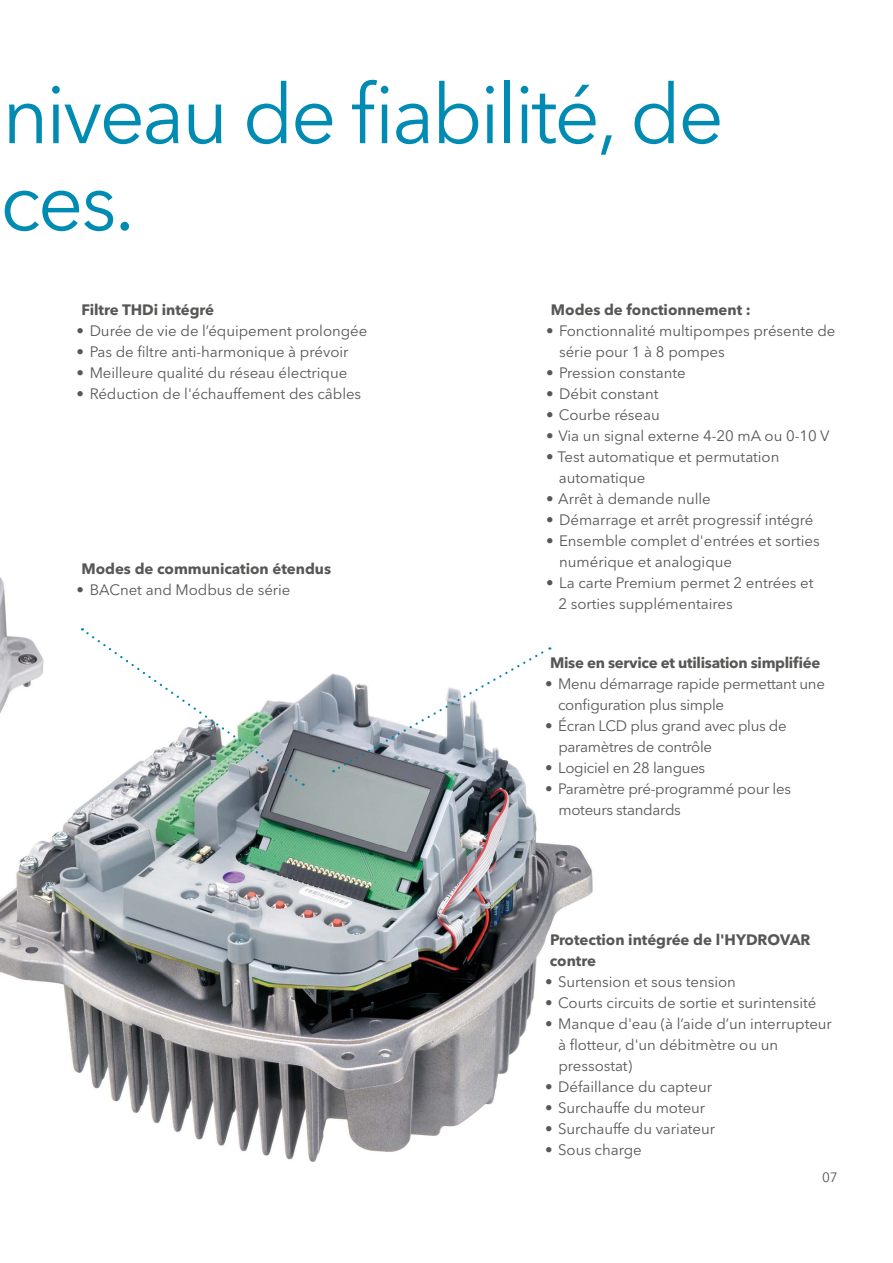
<style>
.page{position:relative;width:893px;height:1263px;background:#fff}
.page>*{position:absolute;margin:0;border:0;box-sizing:border-box;transform-origin:0 0}
.t1{font:82.5px/87px "Avenir Next LT Pro";letter-spacing:-.035em;color:#008bb3}
.t2{font:15px/21px "Avenir Next LT Pro";letter-spacing:-.005em;color:#575756}
.t3{font:700 15px/21px "Avenir Next LT Pro";letter-spacing:-.005em;color:#575756}
.t4{font:13.5px "Avenir Next LT Pro";color:#575756}
</style>
<div class="page">
<img style="left:0;top:577px;width:593px;height:585px">
<svg style="left:333px;top:647px;width:217px;height:125px"></svg>
<svg style="left:82px;top:628px;width:222px;height:158px"></svg>
<h1 class="t1" style="left:0;top:71px;width:725px">niveau de fiabilité, de ces.</h1>
<p class="t3" style="left:81px;top:299px;width:134px">Filtre THDi intégré</p>
<p class="t2" style="left:77px;top:320px;width:292px">• Durée de vie de l’équipement prolongée</p>
<p class="t2" style="left:77px;top:341px;width:273px">• Pas de filtre anti-harmonique à prévoir</p>
<p class="t2" style="left:77px;top:362px;width:272px">• Meilleure qualité du réseau électrique</p>
<p class="t2" style="left:77px;top:383px;width:286px">• Réduction de l'échauffement des câbles</p>
<p class="t3" style="left:81px;top:558px;width:251px">Modes de communication étendus</p>
<p class="t2" style="left:77px;top:579px;width:215px">• BACnet and Modbus de série</p>
<p class="t3" style="left:551px;top:299px;width:201px">Modes de fonctionnement :</p>
<p class="t2" style="left:559px;top:320px;width:278px;text-indent:-13px">• Fonctionnalité multipompes présente de série pour 1 à 8 pompes</p>
<p class="t2" style="left:546px;top:362px;width:141px">• Pression constante</p>
<p class="t2" style="left:546px;top:383px;width:114px">• Débit constant</p>
<p class="t2" style="left:546px;top:404px;width:115px">• Courbe réseau</p>
<p class="t2" style="left:546px;top:425px;width:285px">• Via un signal externe 4-20 mA ou 0-10 V</p>
<p class="t2" style="left:559px;top:446px;width:222px;text-indent:-13px">• Test automatique et permutation automatique</p>
<p class="t2" style="left:546px;top:488px;width:166px">• Arrêt à demande nulle</p>
<p class="t2" style="left:546px;top:509px;width:269px">• Démarrage et arrêt progressif intégré</p>
<p class="t2" style="left:559px;top:530px;width:262px;text-indent:-13px">• Ensemble complet d'entrées et sorties numérique et analogique</p>
<p class="t2" style="left:559px;top:572px;width:257px;text-indent:-13px">• La carte Premium permet 2 entrées et<br>2 sorties supplémentaires</p>
<p class="t3" style="left:550px;top:652px;width:272px">Mise en service et utilisation simplifiée</p>
<p class="t2" style="left:558px;top:673px;width:268px;text-indent:-13px">• Menu démarrage rapide permettant une configuration plus simple</p>
<p class="t2" style="left:558px;top:715px;width:230px;text-indent:-13px">• Écran LCD plus grand avec plus de paramètres de contrôle</p>
<p class="t2" style="left:545px;top:757px;width:162px">• Logiciel en 28 langues</p>
<p class="t2" style="left:558px;top:778px;width:234px;text-indent:-13px">• Paramètre pré-programmé pour les moteurs standards</p>
<p class="t3" style="left:550px;top:929px;width:262px">Protection intégrée de l'HYDROVAR contre</p>
<p class="t2" style="left:545px;top:971px;width:192px">• Surtension et sous tension</p>
<p class="t2" style="left:545px;top:992px;width:273px">• Courts circuits de sortie et surintensité</p>
<p class="t2" style="left:558px;top:1013px;width:275px;text-indent:-13px">• Manque d'eau (à l’aide d’un interrupteur à flotteur, d'un débitmètre ou un pressostat)</p>
<p class="t2" style="left:545px;top:1076px;width:168px">• Défaillance du capteur</p>
<p class="t2" style="left:545px;top:1097px;width:162px">• Surchauffe du moteur</p>
<p class="t2" style="left:545px;top:1118px;width:171px">• Surchauffe du variateur</p>
<p class="t2" style="left:545px;top:1139px;width:98px">• Sous charge</p>
<p class="t4" style="left:822px;top:1169px;width:17px">07</p>
</div>
